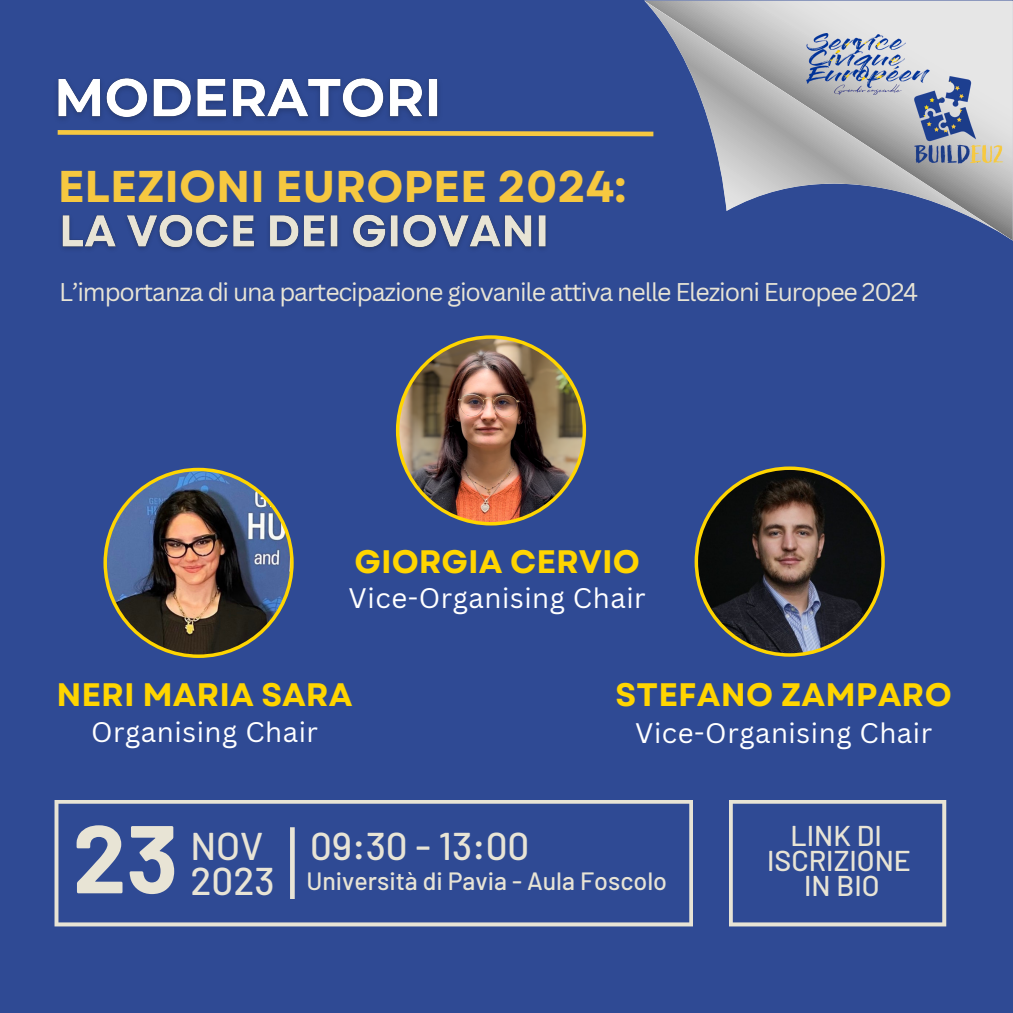
<style>
.page{position:relative;width:1013px;height:1013px;background:#fff}
.page>*{position:absolute;margin:0;border:0;box-sizing:border-box;transform-origin:0 0}
.t1{font:700 96px "Barlow";color:#e8e4d5}
.t2{font:700 44.5px "Garet";color:#f6c840}
.t3{font:500 38.62px "Barlow";color:#e8e4d5}
.t4{font:700 32.5px "Garet";color:#ffd500}
.t5{font:500 28.62px "Barlow";color:#e8e4d5}
.t6{font:27.5px "Canva Sans";letter-spacing:.02em;color:#fff}
.t7{font:500 25px "Barlow";color:#e8e4d5}
.t8{font:24.88px "Canva Sans";letter-spacing:-.045em;color:#e8e4d5}
</style>
<div class="page">
<div style="left:0;top:0;width:1012px;height:1012px;background:#2f4a94"></div>
<img style="left:103px;top:468px;width:191px;height:190px">
<svg style="left:694px;top:466px;width:190px;height:190px"></svg>
<img style="left:396px;top:335px;width:190px;height:190px">
<svg style="left:57px;top:131px;width:587px;height:6px"></svg>
<img style="left:57px;top:78px;width:382px;height:53px">
<svg style="left:644px;top:1px;width:368px;height:239px"></svg>
<img style="left:900px;top:64px;width:112px;height:113px">
<img style="left:789px;top:34px;width:157px;height:61px">
<svg style="left:54px;top:800px;width:639px;height:126px"></svg>
<svg style="left:729px;top:800px;width:217px;height:126px"></svg>
<div style="left:290px;top:827px;width:5px;height:72px;background:#e8e4d5"></div>
<img style="left:62px;top:214px;width:485px;height:36px">
<p class="t2" style="left:58px;top:155px;width:570px">ELEZIONI EUROPEE 2024:</p>
<p class="t8" style="left:59px;top:275px;width:860px">L’importanza di una partecipazione giovanile attiva nelle Elezioni Europee 2024</p>
<p class="t4" style="left:354px;top:538px;width:287px">GIORGIA CERVIO</p>
<p class="t6" style="left:348px;top:578px;width:298px">Vice-Organising Chair</p>
<p class="t4" style="left:57px;top:671px;width:297px">NERI MARIA SARA</p>
<p class="t6" style="left:91px;top:712px;width:228px">Organising Chair</p>
<p class="t6" style="left:635px;top:713px;width:298px">Vice-Organising Chair</p>
<p class="t4" style="left:615px;top:671px;width:338px">STEFANO ZAMPARO</p>
<p class="t1" style="left:73px;top:797px;width:107px">23</p>
<p class="t3" style="left:190px;top:820px;width:75px">NOV</p>
<p class="t3" style="left:190px;top:856px;width:86px">2023</p>
<p class="t3" style="left:310px;top:820px;width:221px">09:30 - 13:00</p>
<p class="t7" style="left:306px;top:864px;width:362px">Università di Pavia - Aula Foscolo</p>
<p class="t5" style="left:790px;top:817px;width:93px">LINK DI</p>
<p class="t5" style="left:767px;top:842px;width:145px">ISCRIZIONE</p>
<p class="t5" style="left:804px;top:867px;width:77px">IN BIO</p>
</div>
